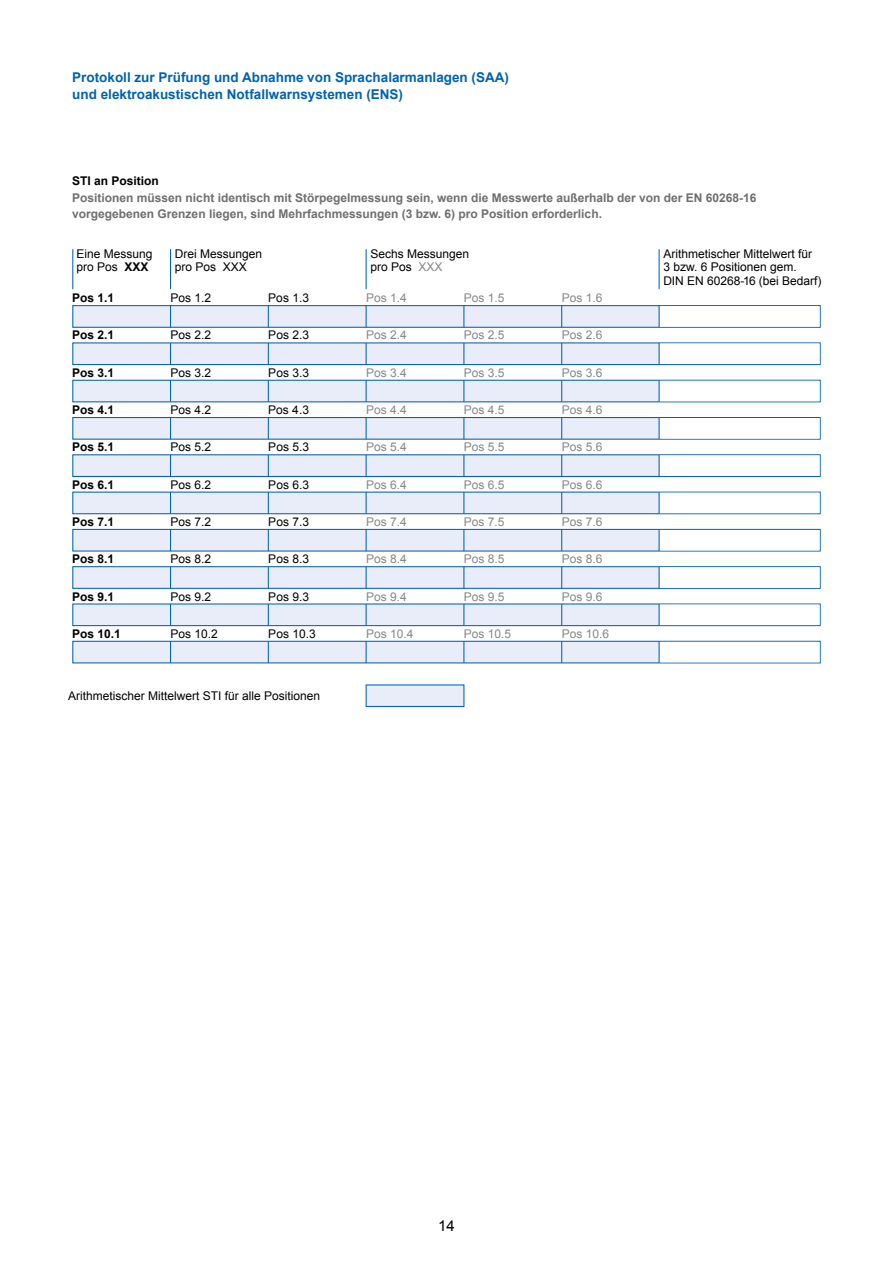
<style>
.page{position:relative;width:893px;height:1263px;background:#fff}
.page>*{position:absolute;margin:0;border:0;box-sizing:border-box;transform-origin:0 0}
.t1{font:15px "Arial";color:#000}
.t2{font:700 13.5px/16.5px "Arial";color:#0063af}
.t3{font:12px/13.5px "Arial";color:#000}
.t4{font:12px "Arial";color:#878787}
.t5{font:700 12px/16.5px "Arial";color:#706f6f}
.t6{font:700 12px "Arial";color:#000}
.s1{font-weight:700}
.s2{color:#878787}
</style>
<div class="page">
<div style="left:366px;top:684px;width:98px;height:23px;background:#e9edf9;border:1px solid #0063af"></div>
<div style="left:72px;top:305px;width:749px;height:23px;background:#e9edf9;border:1px solid #0063af"></div>
<svg style="left:170px;top:306px;width:1px;height:21px"></svg>
<svg style="left:268px;top:306px;width:1px;height:21px"></svg>
<svg style="left:366px;top:306px;width:1px;height:21px"></svg>
<svg style="left:463px;top:306px;width:1px;height:21px"></svg>
<svg style="left:561px;top:306px;width:1px;height:21px"></svg>
<div style="left:659px;top:306px;width:161px;height:21px;background:#fff;border:2px solid #fff"></div>
<svg style="left:659px;top:306px;width:1px;height:21px"></svg>
<div style="left:72px;top:342px;width:749px;height:23px;background:#e9edf9;border:1px solid #0063af"></div>
<svg style="left:170px;top:343px;width:1px;height:22px"></svg>
<svg style="left:268px;top:343px;width:1px;height:22px"></svg>
<svg style="left:366px;top:343px;width:1px;height:22px"></svg>
<svg style="left:463px;top:343px;width:1px;height:22px"></svg>
<svg style="left:561px;top:343px;width:1px;height:22px"></svg>
<div style="left:659px;top:343px;width:161px;height:21px;background:#fff;border:2px solid #fff"></div>
<svg style="left:659px;top:343px;width:1px;height:22px"></svg>
<div style="left:72px;top:380px;width:749px;height:22px;background:#e9edf9;border:1px solid #0063af"></div>
<svg style="left:170px;top:380px;width:1px;height:22px"></svg>
<svg style="left:268px;top:380px;width:1px;height:22px"></svg>
<svg style="left:366px;top:380px;width:1px;height:22px"></svg>
<svg style="left:463px;top:380px;width:1px;height:22px"></svg>
<svg style="left:561px;top:380px;width:1px;height:22px"></svg>
<div style="left:659px;top:381px;width:161px;height:20px;background:#fff"></div>
<svg style="left:659px;top:380px;width:1px;height:22px"></svg>
<div style="left:72px;top:417px;width:749px;height:23px;background:#e9edf9;border:1px solid #0063af"></div>
<svg style="left:170px;top:417px;width:1px;height:22px"></svg>
<svg style="left:268px;top:417px;width:1px;height:22px"></svg>
<svg style="left:366px;top:417px;width:1px;height:22px"></svg>
<svg style="left:463px;top:417px;width:1px;height:22px"></svg>
<svg style="left:561px;top:417px;width:1px;height:22px"></svg>
<div style="left:659px;top:418px;width:161px;height:21px;background:#fff;border:2px solid #fff"></div>
<svg style="left:659px;top:417px;width:1px;height:22px"></svg>
<div style="left:72px;top:454px;width:749px;height:23px;background:#e9edf9;border:1px solid #0063af"></div>
<svg style="left:170px;top:455px;width:1px;height:21px"></svg>
<svg style="left:268px;top:455px;width:1px;height:21px"></svg>
<svg style="left:366px;top:455px;width:1px;height:21px"></svg>
<svg style="left:463px;top:455px;width:1px;height:21px"></svg>
<svg style="left:561px;top:455px;width:1px;height:21px"></svg>
<div style="left:659px;top:455px;width:161px;height:21px;background:#fff;border:2px solid #fff"></div>
<svg style="left:659px;top:455px;width:1px;height:21px"></svg>
<div style="left:72px;top:492px;width:749px;height:22px;background:#e9edf9;border:1px solid #0063af"></div>
<svg style="left:170px;top:492px;width:1px;height:22px"></svg>
<svg style="left:268px;top:492px;width:1px;height:22px"></svg>
<svg style="left:366px;top:492px;width:1px;height:22px"></svg>
<svg style="left:463px;top:492px;width:1px;height:22px"></svg>
<svg style="left:561px;top:492px;width:1px;height:22px"></svg>
<div style="left:659px;top:493px;width:161px;height:20px;background:#fff"></div>
<svg style="left:659px;top:492px;width:1px;height:22px"></svg>
<div style="left:72px;top:529px;width:749px;height:22px;background:#e9edf9;border:1px solid #0063af"></div>
<svg style="left:170px;top:529px;width:1px;height:22px"></svg>
<svg style="left:268px;top:529px;width:1px;height:22px"></svg>
<svg style="left:366px;top:529px;width:1px;height:22px"></svg>
<svg style="left:463px;top:529px;width:1px;height:22px"></svg>
<svg style="left:561px;top:529px;width:1px;height:22px"></svg>
<div style="left:659px;top:530px;width:161px;height:20px;background:#fff"></div>
<svg style="left:659px;top:529px;width:1px;height:22px"></svg>
<div style="left:72px;top:566px;width:749px;height:23px;background:#e9edf9;border:1px solid #0063af"></div>
<svg style="left:170px;top:567px;width:1px;height:21px"></svg>
<svg style="left:268px;top:567px;width:1px;height:21px"></svg>
<svg style="left:366px;top:567px;width:1px;height:21px"></svg>
<svg style="left:463px;top:567px;width:1px;height:21px"></svg>
<svg style="left:561px;top:567px;width:1px;height:21px"></svg>
<div style="left:659px;top:567px;width:161px;height:21px;background:#fff;border:2px solid #fff"></div>
<svg style="left:659px;top:567px;width:1px;height:21px"></svg>
<div style="left:72px;top:603px;width:749px;height:23px;background:#e9edf9;border:1px solid #0063af"></div>
<svg style="left:170px;top:604px;width:1px;height:22px"></svg>
<svg style="left:268px;top:604px;width:1px;height:22px"></svg>
<svg style="left:366px;top:604px;width:1px;height:22px"></svg>
<svg style="left:463px;top:604px;width:1px;height:22px"></svg>
<svg style="left:561px;top:604px;width:1px;height:22px"></svg>
<div style="left:659px;top:604px;width:161px;height:21px;background:#fff;border:2px solid #fff"></div>
<svg style="left:659px;top:604px;width:1px;height:22px"></svg>
<div style="left:72px;top:641px;width:749px;height:22px;background:#e9edf9;border:1px solid #0063af"></div>
<svg style="left:170px;top:641px;width:1px;height:22px"></svg>
<svg style="left:268px;top:641px;width:1px;height:22px"></svg>
<svg style="left:366px;top:641px;width:1px;height:22px"></svg>
<svg style="left:463px;top:641px;width:1px;height:22px"></svg>
<svg style="left:561px;top:641px;width:1px;height:22px"></svg>
<div style="left:659px;top:642px;width:161px;height:20px;background:#fff"></div>
<svg style="left:659px;top:641px;width:1px;height:22px"></svg>
<hr style="left:170px;top:249px;width:1px;height:40px;background:#0063af">
<hr style="left:72px;top:249px;width:1px;height:40px;background:#0063af">
<hr style="left:366px;top:249px;width:1px;height:40px;background:#0063af">
<hr style="left:659px;top:249px;width:1px;height:40px;background:#0063af">
<p class="t2" style="left:72px;top:70px;width:438px">Protokoll zur Prüfung und Abnahme von Sprachalarmanlagen (SAA) und elektroakustischen Notfallwarnsystemen (ENS)</p>
<p class="t6" style="left:72px;top:173px;width:88px">STI an Position</p>
<p class="t5" style="left:72px;top:190px;width:686px">Positionen müssen nicht identisch mit Störpegelmessung sein, wenn die Messwerte außerhalb der von der EN 60268-16 vorgegebenen Grenzen liegen, sind Mehrfachmessungen (3 bzw. 6) pro Position erforderlich.</p>
<p class="t3" style="left:77px;top:247px;width:78px">Eine Messung pro Pos <span class="s1">XXX</span></p>
<p class="t3" style="left:175px;top:247px;width:89px">Drei Messungen pro Pos XXX</p>
<p class="t3" style="left:370px;top:247px;width:100px">Sechs Messungen pro Pos <span class="s2">XXX</span></p>
<p class="t3" style="left:663px;top:247px;width:160px">Arithmetischer Mittelwert für<br>3 bzw. 6 Positionen gem.<br>DIN EN 60268-16 (bei Bedarf)</p>
<p class="t6" style="left:72px;top:290px;width:44px">Pos 1.1</p>
<p class="t3" style="left:170px;top:291px;width:42px">Pos 1.2</p>
<p class="t3" style="left:268px;top:291px;width:42px">Pos 1.3</p>
<p class="t4" style="left:366px;top:290px;width:42px">Pos 1.4</p>
<p class="t4" style="left:464px;top:290px;width:42px">Pos 1.5</p>
<p class="t4" style="left:562px;top:290px;width:42px">Pos 1.6</p>
<p class="t6" style="left:72px;top:327px;width:44px">Pos 2.1</p>
<p class="t3" style="left:171px;top:329px;width:42px">Pos 2.2</p>
<p class="t3" style="left:268px;top:329px;width:42px">Pos 2.3</p>
<p class="t4" style="left:366px;top:327px;width:42px">Pos 2.4</p>
<p class="t4" style="left:464px;top:327px;width:42px">Pos 2.5</p>
<p class="t4" style="left:562px;top:327px;width:42px">Pos 2.6</p>
<p class="t6" style="left:72px;top:364px;width:44px">Pos 3.1</p>
<p class="t3" style="left:171px;top:366px;width:42px">Pos 3.2</p>
<p class="t3" style="left:268px;top:366px;width:42px">Pos 3.3</p>
<p class="t4" style="left:366px;top:365px;width:42px">Pos 3.4</p>
<p class="t4" style="left:464px;top:365px;width:42px">Pos 3.5</p>
<p class="t4" style="left:562px;top:365px;width:42px">Pos 3.6</p>
<p class="t6" style="left:72px;top:402px;width:44px">Pos 4.1</p>
<p class="t3" style="left:171px;top:403px;width:42px">Pos 4.2</p>
<p class="t3" style="left:268px;top:403px;width:42px">Pos 4.3</p>
<p class="t4" style="left:366px;top:402px;width:42px">Pos 4.4</p>
<p class="t4" style="left:464px;top:402px;width:42px">Pos 4.5</p>
<p class="t4" style="left:562px;top:402px;width:42px">Pos 4.6</p>
<p class="t6" style="left:72px;top:439px;width:44px">Pos 5.1</p>
<p class="t3" style="left:171px;top:440px;width:42px">Pos 5.2</p>
<p class="t3" style="left:268px;top:440px;width:42px">Pos 5.3</p>
<p class="t4" style="left:366px;top:439px;width:42px">Pos 5.4</p>
<p class="t4" style="left:464px;top:439px;width:42px">Pos 5.5</p>
<p class="t4" style="left:562px;top:439px;width:42px">Pos 5.6</p>
<p class="t6" style="left:72px;top:476px;width:44px">Pos 6.1</p>
<p class="t3" style="left:171px;top:478px;width:42px">Pos 6.2</p>
<p class="t3" style="left:268px;top:478px;width:42px">Pos 6.3</p>
<p class="t4" style="left:366px;top:476px;width:42px">Pos 6.4</p>
<p class="t4" style="left:464px;top:476px;width:42px">Pos 6.5</p>
<p class="t4" style="left:562px;top:476px;width:42px">Pos 6.6</p>
<p class="t6" style="left:72px;top:514px;width:44px">Pos 7.1</p>
<p class="t3" style="left:171px;top:515px;width:42px">Pos 7.2</p>
<p class="t3" style="left:268px;top:515px;width:42px">Pos 7.3</p>
<p class="t4" style="left:366px;top:514px;width:42px">Pos 7.4</p>
<p class="t4" style="left:464px;top:514px;width:42px">Pos 7.5</p>
<p class="t4" style="left:562px;top:514px;width:42px">Pos 7.6</p>
<p class="t6" style="left:72px;top:551px;width:44px">Pos 8.1</p>
<p class="t3" style="left:171px;top:552px;width:42px">Pos 8.2</p>
<p class="t3" style="left:268px;top:552px;width:42px">Pos 8.3</p>
<p class="t4" style="left:366px;top:551px;width:42px">Pos 8.4</p>
<p class="t4" style="left:464px;top:551px;width:42px">Pos 8.5</p>
<p class="t4" style="left:562px;top:551px;width:42px">Pos 8.6</p>
<p class="t6" style="left:72px;top:588px;width:44px">Pos 9.1</p>
<p class="t3" style="left:171px;top:590px;width:42px">Pos 9.2</p>
<p class="t3" style="left:268px;top:590px;width:42px">Pos 9.3</p>
<p class="t4" style="left:366px;top:588px;width:42px">Pos 9.4</p>
<p class="t4" style="left:464px;top:588px;width:42px">Pos 9.5</p>
<p class="t4" style="left:562px;top:588px;width:42px">Pos 9.6</p>
<p class="t6" style="left:72px;top:626px;width:50px">Pos 10.1</p>
<p class="t3" style="left:171px;top:627px;width:49px">Pos 10.2</p>
<p class="t3" style="left:268px;top:627px;width:49px">Pos 10.3</p>
<p class="t4" style="left:366px;top:626px;width:49px">Pos 10.4</p>
<p class="t4" style="left:464px;top:626px;width:49px">Pos 10.5</p>
<p class="t4" style="left:562px;top:626px;width:49px">Pos 10.6</p>
<p class="t3" style="left:68px;top:689px;width:254px">Arithmetischer Mittelwert STI für alle Positionen</p>
<p class="t1" style="left:438px;top:1216px;width:18px">14</p>
</div>
